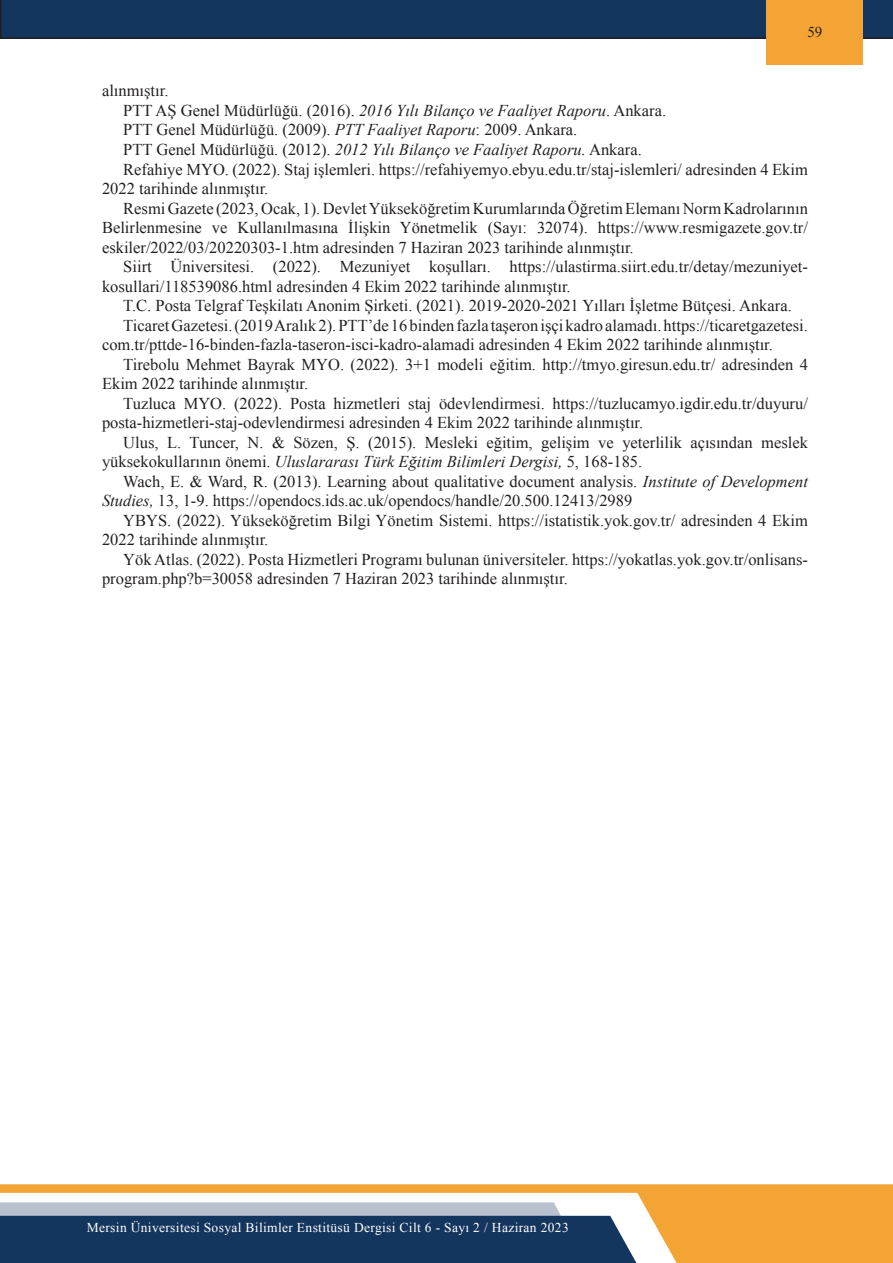
<style>
.page{position:relative;width:893px;height:1263px;background:#fff}
.page>*{position:absolute;margin:0;border:0;box-sizing:border-box;transform-origin:0 0}
.t1{font:16.5px/19.5px "Times New Roman";color:#231f20}
.t2{font:15px "Times New Roman";color:#231f20}
.t3{font:13.5px "Times New Roman";letter-spacing:.025em;color:#fff}
.s1{font-style:italic}
</style>
<div class="page">
<div style="left:0;top:0;width:893px;height:39px;background:#14355e"></div>
<div style="left:766px;top:0;width:97px;height:65px;background:#f3a434"></div>
<svg style="left:0;top:1184px;width:893px;height:79px;fill:#f3a434"></svg>
<svg style="left:0;top:1202px;width:637px;height:61px;background:#3f5a7b"></svg>
<p class="t2" style="left:807px;top:22px;width:16px">59</p>
<p class="t1" style="left:102px;top:81px;width:68px">alınmıştır.</p>
<p class="t1" style="left:123px;top:100px;width:544px">PTT AŞ Genel Müdürlüğü. (2016). <span class="s1">2016 Yılı Bilanço ve Faaliyet Raporu</span>. Ankara.</p>
<p class="t1" style="left:123px;top:120px;width:456px">PTT Genel Müdürlüğü. (2009). <span class="s1">PTT Faaliyet Raporu</span>: 2009. Ankara.</p>
<p class="t1" style="left:123px;top:139px;width:520px">PTT Genel Müdürlüğü. (2012). <span class="s1">2012 Yılı Bilanço ve Faaliyet Raporu.</span> Ankara.</p>
<p class="t1" style="left:102px;top:159px;width:707px;text-indent:21px">Refahiye MYO. (2022). Staj işlemleri. https://refahiyemyo.ebyu.edu.tr/staj-islemleri/ adresinden 4 Ekim<br>2022 tarihinde alınmıştır.</p>
<p class="t1" style="left:102px;top:198px;width:707px;text-align:justify;text-indent:21px">Resmi Gazete (2023, Ocak, 1). Devlet Yükseköğretim Kurumlarında Öğretim Elemanı Norm Kadrolarının Belirlenmesine ve Kullanılmasına İlişkin Yönetmelik (Sayı: 32074). https://www.resmigazete.gov.tr/ eskiler/2022/03/20220303-1.htm adresinden 7 Haziran 2023 tarihinde alınmıştır.</p>
<p class="t1" style="left:102px;top:256px;width:707px;text-indent:21px">Siirt Üniversitesi. (2022). Mezuniyet koşulları. https://ulastirma.siirt.edu.tr/detay/mezuniyet&shy;kosullari/118539086.html adresinden 4 Ekim 2022 tarihinde alınmıştır.</p>
<p class="t1" style="left:123px;top:295px;width:670px">T.C. Posta Telgraf Teşkilatı Anonim Şirketi. (2021). 2019-2020-2021 Yılları İşletme Bütçesi. Ankara.</p>
<p class="t1" style="left:102px;top:315px;width:707px;text-indent:21px">Ticaret Gazetesi. (2019 Aralık 2). PTT’de 16 binden fazla taşeron işçi kadro alamadı. https://ticaretgazetesi. com.tr/pttde-16-binden-fazla-taseron-isci-kadro-alamadi adresinden 4 Ekim 2022 tarihinde alınmıştır.</p>
<p class="t1" style="left:102px;top:354px;width:707px;text-indent:21px">Tirebolu Mehmet Bayrak MYO. (2022). 3+1 modeli eğitim. http://tmyo.giresun.edu.tr/ adresinden 4<br>Ekim 2022 tarihinde alınmıştır.</p>
<p class="t1" style="left:102px;top:393px;width:707px;text-indent:21px">Tuzluca MYO. (2022). Posta hizmetleri staj ödevlendirmesi. https://tuzlucamyo.igdir.edu.tr/duyuru/ posta-hizmetleri-staj-odevlendirmesi adresinden 4 Ekim 2022 tarihinde alınmıştır.</p>
<p class="t1" style="left:102px;top:432px;width:707px;text-indent:21px">Ulus, L. Tuncer, N. &amp; Sözen, Ş. (2015). Mesleki eğitim, gelişim ve yeterlilik açısından meslek yüksekokullarının önemi. <span class="s1">Uluslararası Türk Eğitim Bilimleri Dergisi,</span> 5, 168-185.</p>
<p class="t1" style="left:102px;top:471px;width:707px;text-indent:21px">Wach, E. &amp; Ward, R. (2013). Learning about qualitative document analysis. <span class="s1">Institute of Development<br>Studies,</span> 13, 1-9. https://opendocs.ids.ac.uk/opendocs/handle/20.500.12413/2989</p>
<p class="t1" style="left:102px;top:510px;width:707px;text-indent:21px">YBYS. (2022). Yükseköğretim Bilgi Yönetim Sistemi. https://istatistik.yok.gov.tr/ adresinden 4 Ekim<br>2022 tarihinde alınmıştır.</p>
<p class="t1" style="left:102px;top:549px;width:707px;text-indent:21px">Yök Atlas. (2022). Posta Hizmetleri Programı bulunan üniversiteler. https://yokatlas.yok.gov.tr/onlisans&shy;program.php?b=30058 adresinden 7 Haziran 2023 tarihinde alınmıştır.</p>
<p class="t3" style="left:87px;top:1218px;width:483px">Mersin Üniversitesi Sosyal Bilimler Enstitüsü Dergisi Cilt 6 - Sayı 2 / Haziran 2023</p>
</div>
